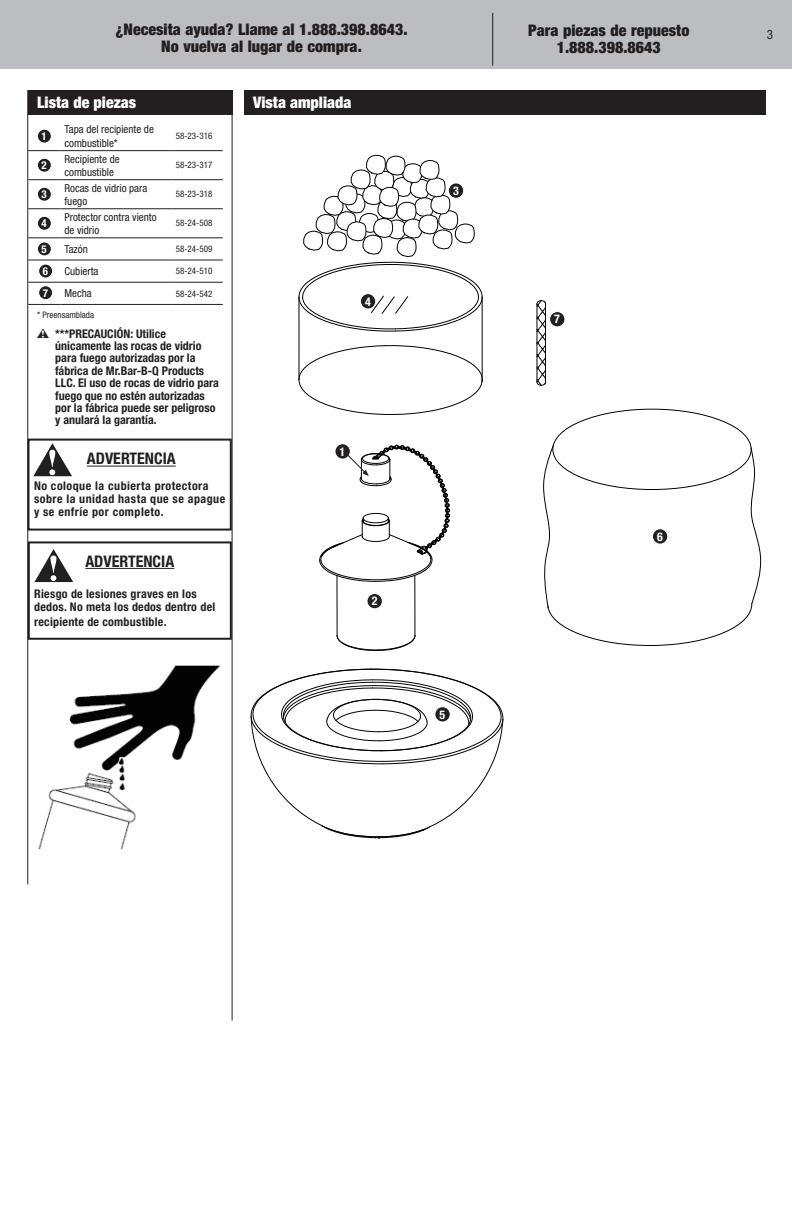
<style>
.page{position:relative;width:792px;height:1224px;background:#fff}
.page>*{position:absolute;margin:0;border:0;box-sizing:border-box;transform-origin:0 0}
.t1{font:900 condensed 16px/17px "Helvetica Neue LT Std";color:#231f20;text-align:center}
.t2{font:900 condensed 16px "Helvetica Neue LT Std";color:#fff}
.t3{font:700 condensed 16px "Helvetica Neue LT Std";color:#231f20}
.t4{font:condensed 13px "Helvetica Neue LT Std";color:#231f20}
.t5{font:700 condensed 12px/12.4px "Helvetica Neue LT Std";color:#231f20}
.t6{font:700 condensed 12px/13px "Helvetica Neue LT Std";letter-spacing:.02em;color:#231f20}
.t7{font:700 condensed 12px/13px "Helvetica Neue LT Std";letter-spacing:.04em;color:#231f20}
.t8{font:700 condensed 12px "Helvetica Neue LT Std";color:#fff}
.t9{font:condensed 11px/13.2px "Helvetica Neue LT Std";color:#231f20}
.t10{font:700 condensed 10.9px/21.7px "Helvetica Neue LT Std";color:#fff}
.t11{font:condensed 9px "Helvetica Neue LT Std";color:#231f20}
.s1{font-family:"Warnings";font-weight:400;font-stretch:normal}
</style>
<div class="page">
<div style="left:0;top:0;width:792px;height:69px;background:#bcbdc0"></div>
<hr style="left:493px;top:13px;width:1px;height:53px;background:#231f20">
<svg style="left:543px;top:445px;width:219px;height:201px"></svg>
<hr style="left:299px;top:297px;width:1px;height:83px;background:#030303">
<hr style="left:482px;top:297px;width:1px;height:83px;background:#030303">
<svg style="left:298px;top:345px;width:185px;height:70px"></svg>
<svg style="left:250px;top:668px;width:254px;height:171px"></svg>
<hr style="left:337px;top:576px;width:1px;height:60px;background:#030303">
<hr style="left:414px;top:575px;width:1px;height:60px;background:#030303">
<svg style="left:336px;top:635px;width:80px;height:16px"></svg>
<svg style="left:298px;top:155px;width:185px;height:177px"></svg>
<div style="left:28px;top:90px;width:205px;height:25px;background:#231f20"></div>
<hr style="left:172px;top:150px;width:51px;height:1px;background:#231f20">
<hr style="left:172px;top:179px;width:51px;height:1px;background:#231f20">
<hr style="left:172px;top:209px;width:51px;height:1px;background:#231f20">
<hr style="left:172px;top:238px;width:51px;height:1px;background:#231f20">
<hr style="left:172px;top:260px;width:51px;height:1px;background:#231f20">
<hr style="left:172px;top:282px;width:51px;height:1px;background:#231f20">
<hr style="left:172px;top:304px;width:51px;height:1px;background:#231f20">
<hr style="left:28px;top:150px;width:32px;height:1px;background:#231f20">
<hr style="left:28px;top:179px;width:32px;height:1px;background:#231f20">
<hr style="left:60px;top:179px;width:112px;height:1px;background:#231f20">
<hr style="left:28px;top:209px;width:32px;height:1px;background:#231f20">
<hr style="left:60px;top:209px;width:112px;height:1px;background:#231f20">
<hr style="left:28px;top:238px;width:32px;height:1px;background:#231f20">
<hr style="left:60px;top:238px;width:112px;height:1px;background:#231f20">
<hr style="left:28px;top:260px;width:32px;height:1px;background:#231f20">
<hr style="left:60px;top:260px;width:112px;height:1px;background:#231f20">
<hr style="left:28px;top:282px;width:32px;height:1px;background:#231f20">
<hr style="left:60px;top:282px;width:112px;height:1px;background:#231f20">
<hr style="left:28px;top:304px;width:32px;height:1px;background:#231f20">
<hr style="left:60px;top:304px;width:112px;height:1px;background:#231f20">
<hr style="left:60px;top:150px;width:112px;height:1px;background:#231f20">
<div style="left:37px;top:129px;width:14px;height:14px;background:#231f20;border-radius:50%"></div>
<div style="left:37px;top:129px;width:14px;height:14px;border:1px solid #fff;border-radius:50%"></div>
<div style="left:37px;top:158px;width:14px;height:14px;background:#231f20;border-radius:50%"></div>
<div style="left:37px;top:158px;width:14px;height:14px;border:1px solid #fff;border-radius:50%"></div>
<div style="left:37px;top:187px;width:14px;height:14px;background:#231f20;border-radius:50%"></div>
<div style="left:37px;top:187px;width:14px;height:14px;border:1px solid #fff;border-radius:50%"></div>
<div style="left:37px;top:216px;width:14px;height:14px;background:#231f20;border-radius:50%"></div>
<div style="left:37px;top:216px;width:14px;height:14px;border:1px solid #fff;border-radius:50%"></div>
<div style="left:37px;top:242px;width:14px;height:14px;background:#231f20;border-radius:50%"></div>
<div style="left:37px;top:242px;width:14px;height:14px;border:1px solid #fff;border-radius:50%"></div>
<div style="left:244px;top:90px;width:522px;height:25px;background:#231f20"></div>
<hr style="left:27px;top:90px;width:1px;height:794px;background:#231f20">
<div style="left:435px;top:707px;width:15px;height:15px;background:#231f20;border-radius:50%"></div>
<div style="left:435px;top:707px;width:15px;height:15px;border:1px solid #fff;border-radius:50%"></div>
<div style="left:367px;top:593px;width:15px;height:16px;background:#231f20;border-radius:50%"></div>
<div style="left:367px;top:593px;width:15px;height:16px;border:1px solid #fff;border-radius:50%"></div>
<div style="left:652px;top:529px;width:16px;height:15px;background:#231f20;border-radius:50%"></div>
<div style="left:652px;top:529px;width:16px;height:15px;border:1px solid #fff;border-radius:50%"></div>
<div style="left:335px;top:444px;width:15px;height:15px;border:1px solid #fff;border-radius:50%"></div>
<div style="left:360px;top:294px;width:16px;height:15px;background:#231f20;border-radius:50%"></div>
<div style="left:360px;top:294px;width:16px;height:15px;border:1px solid #fff;border-radius:50%"></div>
<div style="left:448px;top:183px;width:16px;height:15px;background:#231f20;border-radius:50%"></div>
<div style="left:448px;top:183px;width:16px;height:15px;border:1px solid #fff;border-radius:50%"></div>
<hr style="left:232px;top:90px;width:1px;height:930px;background:#231f20">
<svg style="left:319px;top:445px;width:131px;height:137px"></svg>
<div style="left:39px;top:264px;width:14px;height:14px;background:#231f20;border-radius:50%"></div>
<div style="left:39px;top:264px;width:14px;height:14px;border:1px solid #fff;border-radius:50%"></div>
<img style="left:38px;top:665px;width:183px;height:185px">
<svg style="left:537px;top:301px;width:9px;height:84px"></svg>
<div style="left:39px;top:286px;width:14px;height:14px;background:#231f20;border-radius:50%"></div>
<div style="left:39px;top:286px;width:14px;height:14px;border:1px solid #fff;border-radius:50%"></div>
<div style="left:550px;top:312px;width:15px;height:15px;background:#231f20;border-radius:50%"></div>
<div style="left:549px;top:311px;width:16px;height:16px;border:1px solid #fff;border-radius:50%"></div>
<hr style="left:87px;top:466px;width:89px;height:1px;background:#231f20">
<div style="left:28px;top:439px;width:204px;height:92px;border:2px solid #231f20"></div>
<svg style="left:33px;top:443px;width:39px;height:33px"></svg>
<hr style="left:85px;top:568px;width:89px;height:1px;background:#231f20">
<div style="left:28px;top:541px;width:204px;height:99px;border:2px solid #231f20"></div>
<svg style="left:34px;top:549px;width:39px;height:33px"></svg>
<h1 class="t1" style="left:116px;top:21px;width:294px">¿Necesita ayuda? Llame al 1.888.398.8643.<br>No vuelva al lugar de compra.</h1>
<h1 class="t1" style="left:528px;top:22px;width:163px">Para piezas de repuesto<br>1.888.398.8643</h1>
<h1 class="t2" style="left:37px;top:93px;width:100px">Lista de piezas</h1>
<p class="t10" style="left:42px;top:125px;width:7px">1</p>
<p class="t9" style="left:64px;top:123px;width:91px">Tapa del recipiente de combustible*</p>
<p class="t11" style="left:176px;top:131px;width:38px">58-23-316</p>
<p class="t10" style="left:42px;top:154px;width:7px">2</p>
<p class="t9" style="left:64px;top:152px;width:57px">Recipiente de combustible</p>
<p class="t11" style="left:176px;top:160px;width:38px">58-23-317</p>
<p class="t10" style="left:42px;top:183px;width:7px">3</p>
<p class="t9" style="left:64px;top:181px;width:84px">Rocas de vidrio para fuego</p>
<p class="t11" style="left:176px;top:189px;width:38px">58-23-318</p>
<p class="t10" style="left:42px;top:212px;width:7px">4</p>
<p class="t9" style="left:64px;top:210px;width:94px">Protector contra viento de vidrio</p>
<p class="t11" style="left:176px;top:218px;width:38px">58-24-508</p>
<p class="t10" style="left:42px;top:238px;width:7px">5</p>
<p class="t9" style="left:64px;top:242px;width:25px">Tazón</p>
<p class="t11" style="left:176px;top:244px;width:38px">58-24-509</p>
<p class="t9" style="left:64px;top:264px;width:36px">Cubierta</p>
<p class="t11" style="left:176px;top:266px;width:38px">58-24-510</p>
<p class="t9" style="left:64px;top:287px;width:29px">Mecha</p>
<p class="t11" style="left:176px;top:288px;width:38px">58-24-542</p>
<p class="t11" style="left:37px;top:310px;width:58px">* Preensamblada</p>
<p class="t5" style="left:55px;top:327px;width:165px;text-indent:-18px"><span class="s1">W</span> ***PRECAUCIÓN: Utilice únicamente las rocas de vidrio para fuego autorizadas por la fábrica de Mr.Bar-B-Q Products<br>LLC. El uso de rocas de vidrio para fuego que no estén autorizadas por la fábrica puede ser peligroso y anulará la garantía.</p>
<p class="t10" style="left:43px;top:260px;width:7px">6<br>7</p>
<h1 class="t3" style="left:87px;top:449px;width:90px">ADVERTENCIA</h1>
<p class="t7" style="left:34px;top:479px;width:193px">No coloque la cubierta protectora sobre la unidad hasta que se apague y se enfríe por completo.</p>
<h1 class="t3" style="left:85px;top:551px;width:90px">ADVERTENCIA</h1>
<p class="t6" style="left:34px;top:587px;width:183px">Riesgo de lesiones graves en los dedos. No meta los dedos dentro del</p>
<p class="t6" style="left:34px;top:615px;width:134px">recipiente de combustible.</p>
<h1 class="t2" style="left:253px;top:93px;width:100px">Vista ampliada</h1>
<p class="t8" style="left:365px;top:294px;width:7px">4</p>
<p class="t8" style="left:340px;top:444px;width:7px">1</p>
<p class="t8" style="left:372px;top:594px;width:7px">2</p>
<p class="t8" style="left:453px;top:183px;width:7px">3</p>
<p class="t8" style="left:440px;top:707px;width:7px">5</p>
<p class="t8" style="left:554px;top:312px;width:7px">7</p>
<p class="t8" style="left:657px;top:529px;width:7px">6</p>
<p class="t4" style="left:767px;top:27px;width:8px">3</p>
</div>
